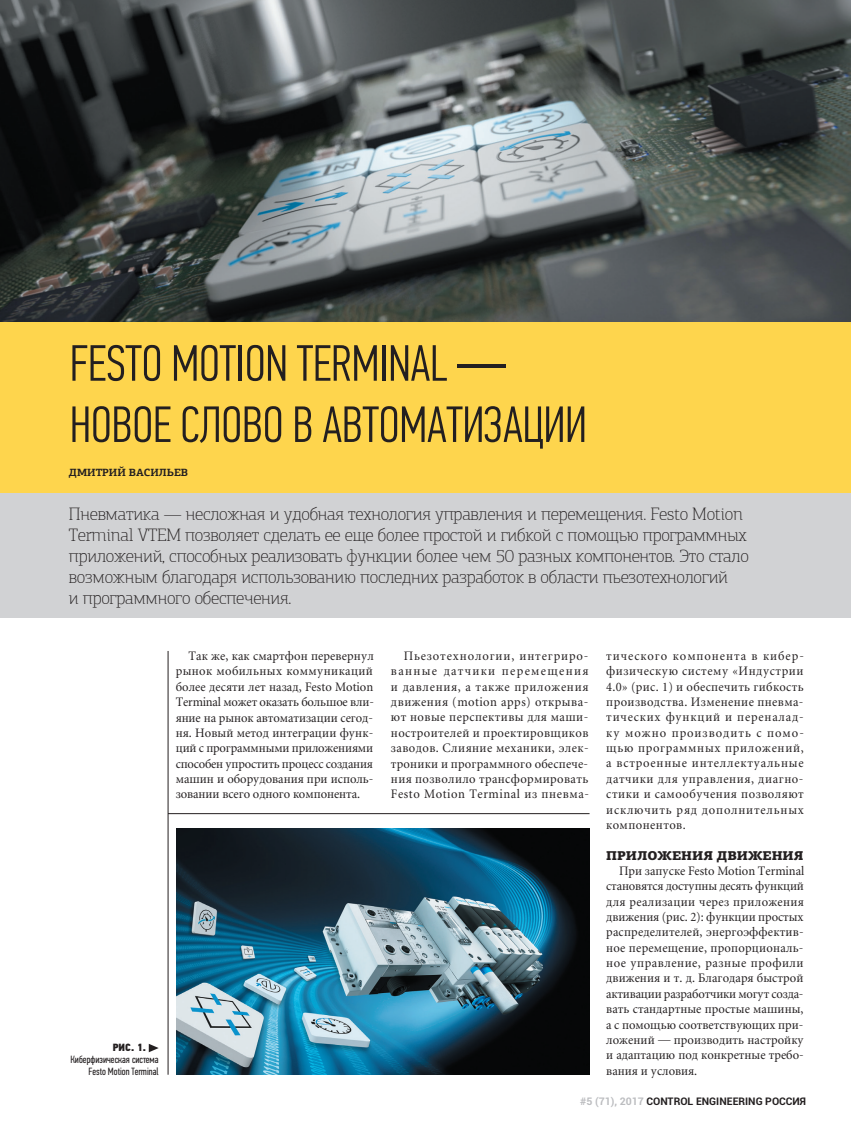
<style>
.page{position:relative;width:851px;height:1136px;background:#fff}
.page>*{position:absolute;margin:0;border:0;box-sizing:border-box;transform-origin:0 0}
.t1{font:300 51px/61.2px "PF Din Text Comp Pro";letter-spacing:-.005em;color:#231f20}
.t2{font:100 18px/21px "PF Agora Slab Pro";letter-spacing:-.015em;color:#231f20}
.t3{font:12.75px/15.3px "Miniature";letter-spacing:.015em;color:#231f20;text-align:justify;scale:.96 1}
.t4{font:900 12.75px "PF Agora Slab Pro";color:#231f20}
.t5{font:10.5px/12px "PF Din Text Comp Pro";color:#231f20;text-align:right}
.t6{font:700 10.5px "Roboto";color:#231f20}
.t7{font:700 10.5px "PF Agora Slab Pro";color:#231f20}
.t8{font:10.5px "PF Din Text Cond Pro X Black";color:#231f20}
.s1{color:#bcbdc0}
</style>
<div class="page">
<img style="left:0;top:0;width:850px;height:322px">
<div style="left:0;top:322px;width:850px;height:236px;background:#fed54d"></div>
<div style="left:0;top:493px;width:850px;height:124px;background:#d1d2d4"></div>
<img style="left:177px;top:828px;width:412px;height:246px">
<svg style="left:149px;top:1044px;width:10px;height:8px"></svg>
<hr style="left:168px;top:651px;width:1px;height:423px;background:#231f20">
<hr style="left:168px;top:813px;width:421px;height:1px;background:#231f20">
<h1 class="t1" style="left:70px;top:332px;width:518px">FESTO MOTION TERMINAL —<br>НОВОЕ СЛОВО В АВТОМАТИЗАЦИИ</h1>
<p class="t7" style="left:69px;top:466px;width:121px">ДМИТРИЙ ВАСИЛЬЕВ</p>
<p class="t2" style="left:69px;top:504px;width:681px">Пневматика — несложная и удобная технология управления и перемещения. Festo Motion Terminal VTEM позволяет сделать ее еще более простой и гибкой с помощью программных приложений, способных реализовать функции более чем 50 разных компонентов. Это стало возможным благодаря использованию последних разработок в области пьезотехнологий<br>и программного обеспечения.</p>
<p class="t8" style="left:113px;top:1040px;width:35px">РИС. 1.</p>
<p class="t5" style="left:70px;top:1052px;width:90px">Киберфизическая система<br>Festo Motion Terminal</p>
<p class="t3" style="left:176px;top:648px;width:208px;text-indent:13px">Так же, как смартфон перевернул рынок мобильных коммуникаций более десяти лет назад, Festo Motion Terminal может оказать большое вли&shy;яние на рынок автоматизации сегод&shy;ня. Новый метод интеграции функ&shy;ций с программными приложениями способен упростить процесс создания машин и оборудования при исполь&shy;зовании всего одного компонента.</p>
<p class="t3" style="left:391px;top:648px;width:208px;text-indent:13px">Пьезотехнологии, интегриро&shy;ванные датчики перемещения и давления, а также приложения движения (motion apps) открыва&shy;ют новые перспективы для маши&shy;ностроителей и проектировщиков заводов. Слияние механики, элек&shy;троники и программного обеспече&shy;ния позволило трансформировать Festo Motion Terminal из пневма-</p>
<p class="t3" style="left:606px;top:648px;width:207px">тического компонента в кибер&shy;физическую систему «Индустрии 4.0» (рис. 1) и обеспечить гибкость производства. Изменение пневма&shy;тических функций и переналад&shy;ку можно производить с помо&shy;щью программных приложений, а встроенные интеллектуальные датчики для управления, диагно&shy;стики и самообучения позволяют исключить ряд дополнительных компонентов.</p>
<p class="t4" style="left:606px;top:847px;width:199px">ПРИЛОЖЕНИЯ ДВИЖЕНИЯ</p>
<p class="t3" style="left:606px;top:863px;width:208px;text-indent:13px">При запуске Festo Motion Terminal становятся доступны десять функций для реализации через приложения движения (рис. 2): функции простых распределителей, энергоэффектив&shy;ное перемещение, пропорциональ&shy;ное управление, разные профили движения и т. д. Благодаря быстрой активации разработчики могут созда&shy;вать стандартные простые машины, а с помощью соответствующих при&shy;ложений — производить настройку и адаптацию под конкретные требо&shy;вания и условия.</p>
<p class="t6" style="left:580px;top:1093px;width:227px"><span class="s1">#5 (71), 2017</span> CONTROL ENGINEERING РОССИЯ</p>
</div>
